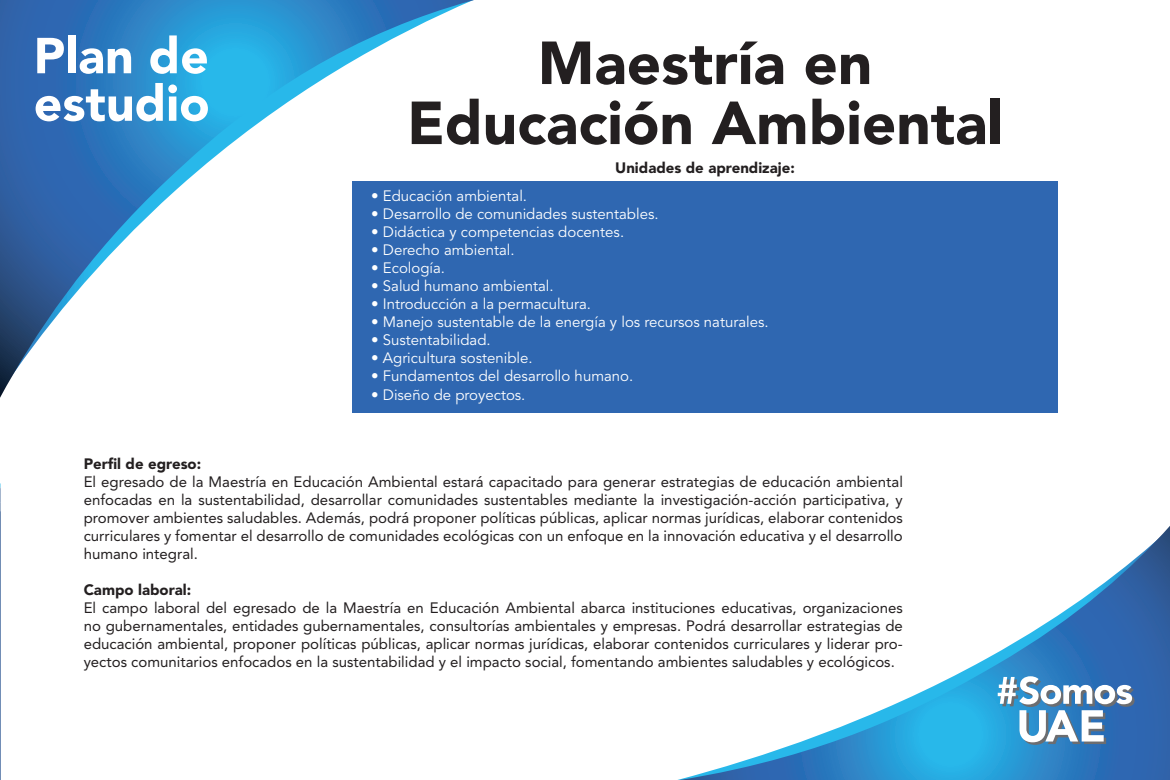
<style>
.page{position:relative;width:1170px;height:780px;background:#fff}
.page>*{position:absolute;margin:0;border:0;box-sizing:border-box;transform-origin:0 0}
.t1{font:900 60px "Avenir LT Std";color:#231f20}
.t2{font:900 50px "Avenir LT Std";color:#fff}
.t3{font:15px/18px "Avenir LT Std";color:#231f20;text-align:justify}
.t4{font:15px "Avenir LT Std";color:#fff}
.t5{font:900 15px "Avenir LT Std";color:#231f20}
</style>
<div class="page">
<div style="left:352px;top:181px;width:705px;height:231px;background:#2f67b1"></div>
<svg style="left:0;top:483px;width:1px;height:19px"></svg>
<svg style="left:0;top:511px;width:1px;height:269px"></svg>
<svg style="left:0;top:0;width:474px;height:398px"></svg>
<svg style="left:679px;top:527px;width:490px;height:253px"></svg>
<svg style="left:997px;top:676px;width:137px;height:68px"></svg>
<p class="t2" style="left:34px;top:26px;width:177px">Plan de</p>
<p class="t2" style="left:34px;top:73px;width:177px">estudio</p>
<p class="t1" style="left:537px;top:27px;width:336px">Maestría en</p>
<p class="t1" style="left:407px;top:87px;width:597px">Educación Ambiental</p>
<p class="t5" style="left:615px;top:159px;width:181px">Unidades de aprendizaje:</p>
<p class="t4" style="left:371px;top:187px;width:157px">• Educación ambiental.</p>
<p class="t4" style="left:371px;top:205px;width:289px">• Desarrollo de comunidades sustentables.</p>
<p class="t4" style="left:371px;top:223px;width:254px">• Didáctica y competencias docentes.</p>
<p class="t4" style="left:371px;top:241px;width:145px">• Derecho ambiental.</p>
<p class="t4" style="left:371px;top:259px;width:75px">• Ecología.</p>
<p class="t4" style="left:371px;top:277px;width:184px">• Salud humano ambiental.</p>
<p class="t4" style="left:371px;top:295px;width:221px">• Introducción a la permacultura.</p>
<p class="t4" style="left:371px;top:313px;width:399px">• Manejo sustentable de la energía y los recursos naturales.</p>
<p class="t4" style="left:371px;top:331px;width:121px">• Sustentabilidad.</p>
<p class="t4" style="left:371px;top:349px;width:163px">• Agricultura sostenible.</p>
<p class="t4" style="left:371px;top:367px;width:263px">• Fundamentos del desarrollo humano.</p>
<p class="t4" style="left:371px;top:385px;width:156px">• Diseño de proyectos.</p>
<p class="t5" style="left:84px;top:454px;width:119px">Perfil de egreso:</p>
<p class="t3" style="left:84px;top:473px;width:820px">El egresado de la Maestría en Educación Ambiental estará capacitado para generar estrategias de educación ambiental enfocadas en la sustentabilidad, desarrollar comunidades sustentables mediante la investigación-acción participativa, y promover ambientes saludables. Además, podrá proponer políticas públicas, aplicar normas jurídicas, elaborar contenidos curriculares y fomentar el desarrollo de comunidades ecológicas con un enfoque en la innovación educativa y el desarrollo humano integral.</p>
<p class="t5" style="left:84px;top:580px;width:109px">Campo laboral:</p>
<p class="t3" style="left:84px;top:599px;width:820px">El campo laboral del egresado de la Maestría en Educación Ambiental abarca instituciones educativas, organizaciones no gubernamentales, entidades gubernamentales, consultorías ambientales y empresas. Podrá desarrollar estrategias de educación ambiental, proponer políticas públicas, aplicar normas jurídicas, elaborar contenidos curriculares y liderar pro&shy;yectos comunitarios enfocados en la sustentabilidad y el impacto social, fomentando ambientes saludables y ecológicos.</p>
</div>
